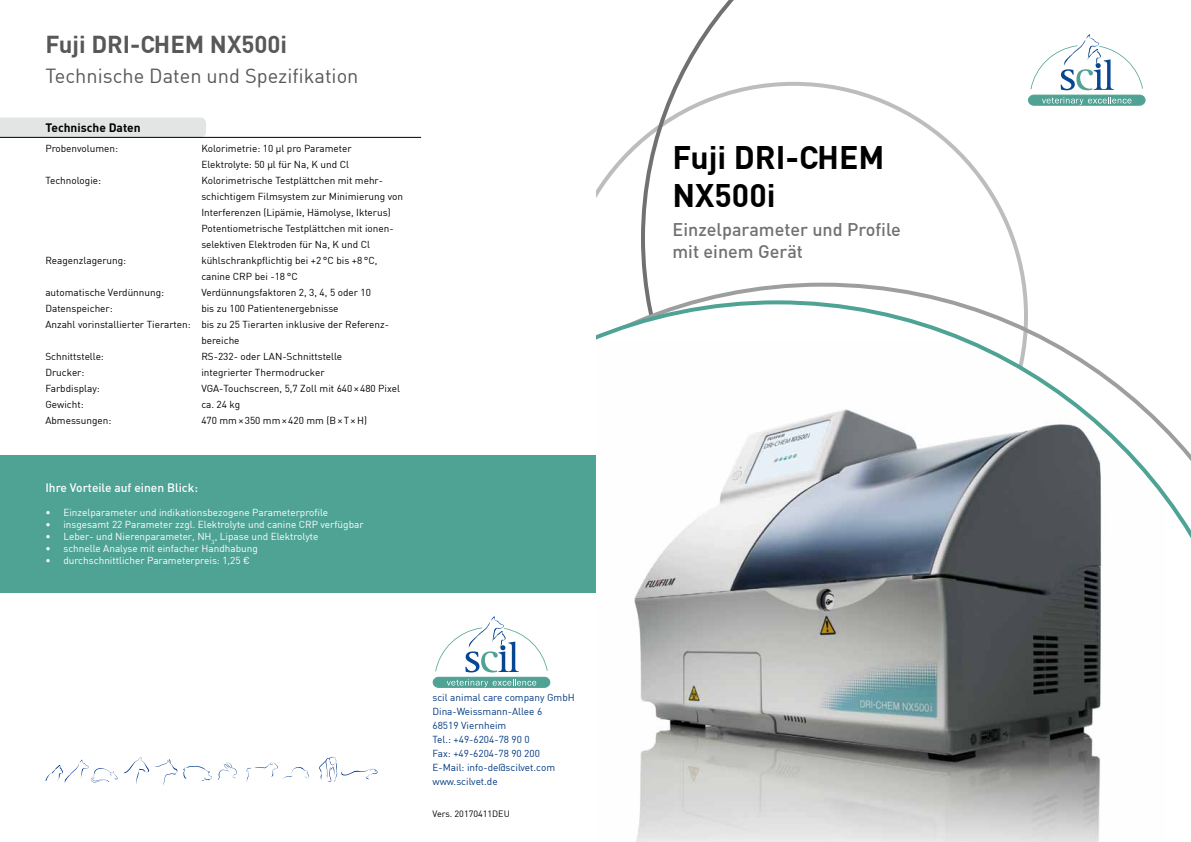
<style>
.page{position:relative;width:1191px;height:842px;background:#fff}
.page>*{position:absolute;margin:0;border:0;box-sizing:border-box;transform-origin:0 0}
.t1{font:700 32px/38.4px "DIN";color:#000}
.t2{font:700 24px "DIN";color:#58585a}
.t3{font:20px "DIN";color:#58585a}
.t4{font:500 18px/21.6px "DIN";color:#707172}
.t5{font:500 12px "DIN";color:#fff}
.t6{font:700 12px "DIN";color:#000}
.t7{font:10px/16px "DIN";color:#000}
.t8{font:10px "DIN";color:#fff}
.t9{font:10px/14px "DIN";color:#003882}
.t10{font:9px "DIN";color:#000}
</style>
<div class="page">
<svg style="left:641px;top:0;width:505px;height:283px"></svg>
<svg style="left:595px;top:300px;width:596px;height:542px"></svg>
<svg style="left:1028px;top:34px;width:117px;height:72px"></svg>
<div style="left:0;top:455px;width:595px;height:137px;background:#4fa395"></div>
<svg style="left:433px;top:616px;width:117px;height:72px"></svg>
<div style="left:0;top:118px;width:206px;height:19px;background:#e3e4e4"></div>
<hr style="left:0;top:137px;width:421px;height:1px;background:#000">
<svg style="left:319px;top:757px;width:59px;height:25px"></svg>
<svg style="left:218px;top:762px;width:19px;height:18px"></svg>
<svg style="left:124px;top:757px;width:88px;height:28px"></svg>
<svg style="left:45px;top:759px;width:73px;height:24px"></svg>
<svg style="left:246px;top:762px;width:63px;height:21px"></svg>
<h2 class="t2" style="left:45px;top:28px;width:243px">Fuji DRI-CHEM NX500i</h2>
<h3 class="t3" style="left:45px;top:63px;width:315px">Technische Daten und Spezifikation</h3>
<p class="t6" style="left:45px;top:120px;width:97px">Technische Daten</p>
<p class="t7" style="left:45px;top:141px;width:74px">Probenvolumen:</p>
<p class="t7" style="left:201px;top:141px;width:152px">Kolorimetrie: 10 µl pro Parameter<br>Elektrolyte: 50 µl für Na, K und Cl</p>
<p class="t7" style="left:45px;top:173px;width:57px">Technologie:</p>
<p class="t7" style="left:201px;top:173px;width:203px">Kolorimetrische Testplättchen mit mehr&shy;schichtigem Filmsystem zur Minimierung von Interferenzen (Lipämie, Hämolyse, Ikterus)<br>Potentiometrische Testplättchen mit ionen&shy;selektiven Elektroden für Na, K und Cl</p>
<p class="t7" style="left:45px;top:253px;width:82px">Reagenzlagerung:</p>
<p class="t7" style="left:201px;top:253px;width:178px">kühlschrankpflichtig bei +2 °C bis +8 °C, canine CRP bei -18 °C</p>
<p class="t7" style="left:45px;top:285px;width:120px">automatische Verdünnung:</p>
<p class="t7" style="left:201px;top:285px;width:171px">Verdünnungsfaktoren 2, 3, 4, 5 oder 10</p>
<p class="t7" style="left:45px;top:301px;width:69px">Datenspeicher:</p>
<p class="t7" style="left:201px;top:301px;width:139px">bis zu 100 Patientenergebnisse</p>
<p class="t7" style="left:45px;top:317px;width:345px">Anzahl vorinstallierter Tierarten: bis zu 25 Tierarten inklusive der Referenz-</p>
<p class="t7" style="left:201px;top:333px;width:40px">bereiche</p>
<p class="t7" style="left:45px;top:349px;width:60px">Schnittstelle:</p>
<p class="t7" style="left:201px;top:349px;width:142px">RS-232- oder LAN-Schnittstelle</p>
<p class="t7" style="left:45px;top:365px;width:41px">Drucker:</p>
<p class="t7" style="left:201px;top:365px;width:125px">integrierter Thermodrucker</p>
<p class="t7" style="left:45px;top:381px;width:56px">Farbdisplay:</p>
<p class="t7" style="left:201px;top:381px;width:200px">VGA-Touchscreen, 5,7 Zoll mit 640×480 Pixel</p>
<p class="t7" style="left:45px;top:397px;width:40px">Gewicht:</p>
<p class="t7" style="left:201px;top:397px;width:40px">ca. 24 kg</p>
<p class="t7" style="left:45px;top:413px;width:67px">Abmessungen:</p>
<p class="t7" style="left:201px;top:413px;width:167px">470 mm×350 mm×420 mm (B×T×H)</p>
<p class="t5" style="left:45px;top:480px;width:154px">Ihre Vorteile auf einen Blick:</p>
<p class="t8" style="left:45px;top:507px;width:284px">• Einzelparameter und indikationsbezogene Parameterprofile</p>
<p class="t8" style="left:45px;top:519px;width:320px">• insgesamt 22 Parameter zzgl. Elektrolyte und canine CRP verfügbar</p>
<p class="t8" style="left:45px;top:531px;width:274px">• Leber- und Nierenparameter, NH<sub>3</sub>, Lipase und Elektrolyte</p>
<p class="t8" style="left:45px;top:543px;width:214px">• schnelle Analyse mit einfacher Handhabung</p>
<p class="t8" style="left:45px;top:555px;width:206px">• durchschnittlicher Parameterpreis: 1,25 €</p>
<p class="t9" style="left:432px;top:690px;width:144px">scil animal care company GmbH<br>Dina-Weissmann-Allee 6<br>68519 Viernheim<br>Tel.: +49-6204-78 90 0<br>Fax: +49-6204-78 90 200<br>E-Mail: info-de@scilvet.com www.scilvet.de</p>
<p class="t10" style="left:432px;top:808px;width:79px">Vers. 20170411DEU</p>
<h1 class="t1" style="left:672px;top:136px;width:213px">Fuji DRI-CHEM<br>NX500i</h1>
<h3 class="t4" style="left:672px;top:218px;width:230px">Einzelparameter und Profile mit einem Gerät</h3>
</div>
